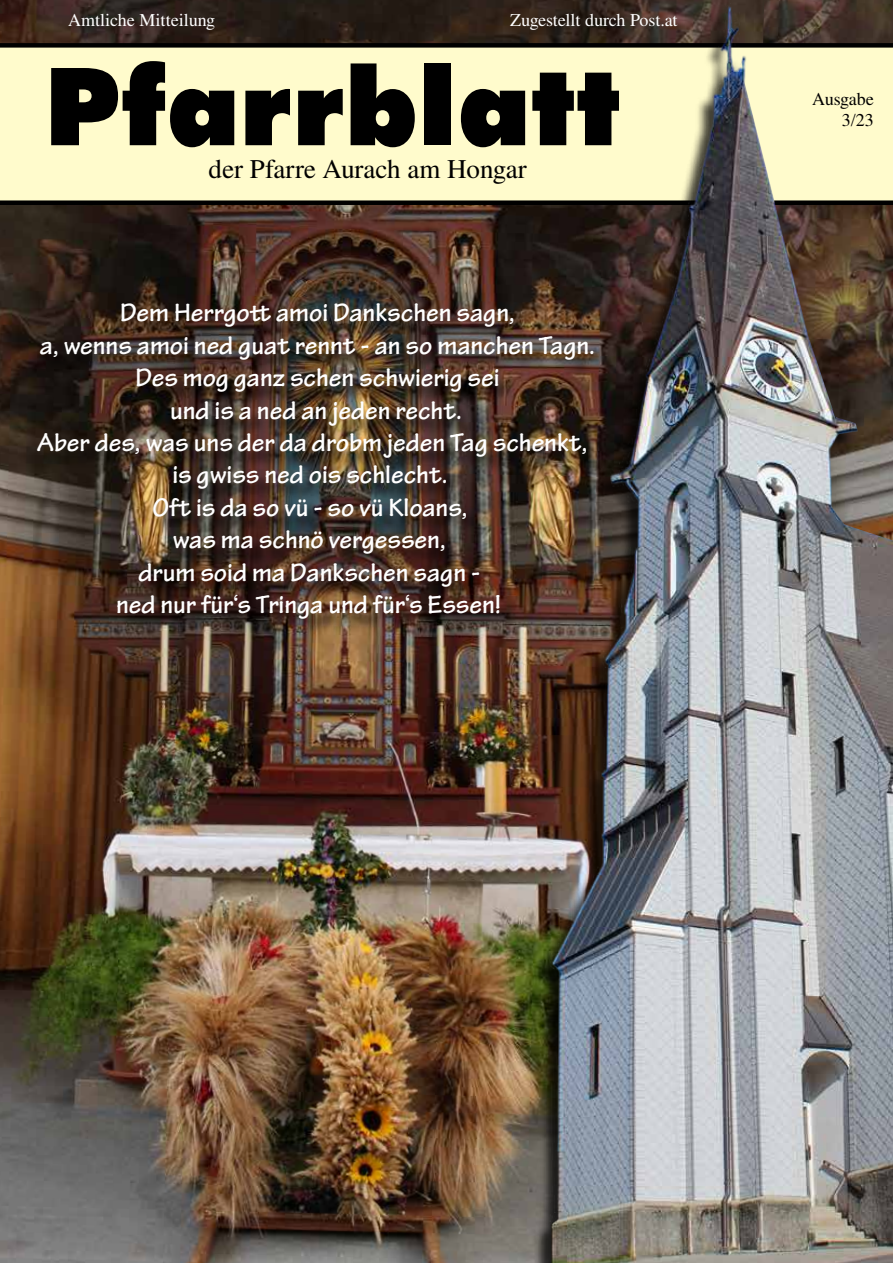
<style>
.page{position:relative;width:893px;height:1263px;background:#fff}
.page>*{position:absolute;margin:0;border:0;box-sizing:border-box;transform-origin:0 0}
.t1{font:900 108px "Futura BT";color:#000}
.t2{font:700 27px/32.4px "Tekton Pro";color:#fff;text-align:center}
.t3{font:27px "Nimbus Rom No 9 L";color:#000}
.t4{font:18px "Nimbus Rom No 9 L";color:#fff}
.t5{font:18px "Nimbus Rom No 9 L";color:#000}
</style>
<div class="page">
<img style="left:0;top:0;width:446px;height:1263px">
<svg style="left:0;top:41px;width:428px;height:166px;background:#ece8bc"></svg>
<div style="left:428px;top:10px;width:465px;height:1253px;background:#000;opacity:.75"></div>
<img style="left:446px;top:0;width:447px;height:1263px">
<div style="left:40px;top:306px;width:571px;height:331px;background:#000;opacity:.75"></div>
<p class="t4" style="left:68px;top:7px;width:148px">Amtliche Mitteilung</p>
<p class="t4" style="left:510px;top:7px;width:169px">Zugestellt durch Post.at</p>
<h1 class="t1" style="left:44px;top:41px;width:578px">Pfarrblatt</h1>
<p class="t3" style="left:209px;top:149px;width:320px">der Pfarre Aurach am Hongar</p>
<p class="t2" style="left:37px;top:297px;width:560px">Dem Herrgott amoi Dankschen sagn,<br>a, wenns amoi ned guat rennt - an so manchen Tagn.<br>Des mog ganz schen schwierig sei<br>und is a ned an jeden recht.<br>Aber des, was uns der da drobm jeden Tag schenkt, is gwiss ned ois schlecht.<br>Oft is da so vü - so vü Kloans,<br>was ma schnö vergessen,<br>drum soid ma Dankschen sagn -<br>ned nur für‘s Tringa und für‘s Essen!</p>
<p class="t5" style="left:812px;top:86px;width:63px">Ausgabe</p>
<p class="t5" style="left:842px;top:107px;width:34px">3/23</p>
</div>
